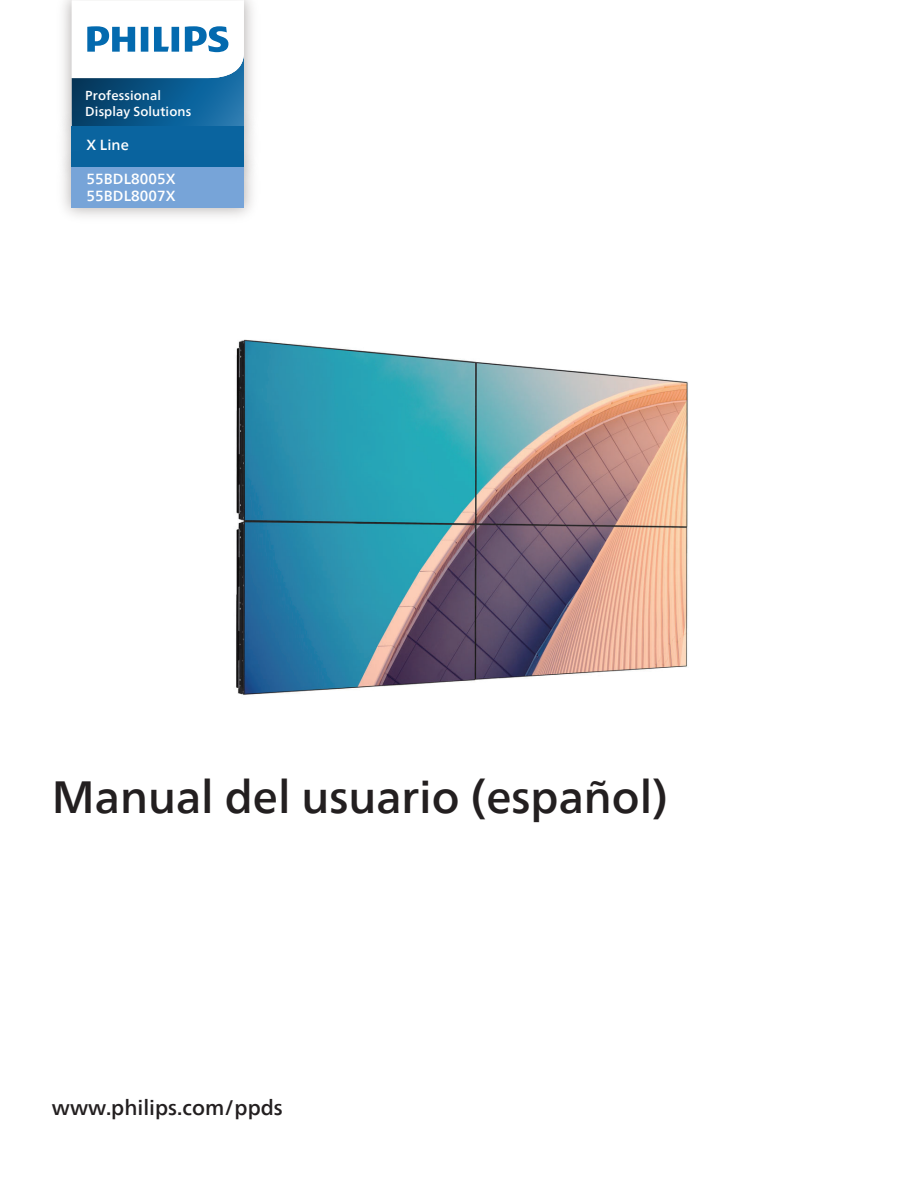
<style>
.page{position:relative;width:918px;height:1188px;background:#fff}
.page>*{position:absolute;margin:0;border:0;box-sizing:border-box;transform-origin:0 0}
.基本段落副本{font:500 45px "Neue Frutiger World";color:#231f20}
.基本段落副本-2{font:500 21px "Neue Frutiger World";color:#231f20}
.t1{font:500 14.55px/17.5px "Neue Frutiger World";letter-spacing:.005em;color:#fff}
.t2{font:500 12.9px/15.6px "Neue Frutiger World";letter-spacing:.01em;color:#fff}
</style>
<div class="page">
<img style="left:236px;top:339px;width:452px;height:356px">
<img style="left:63px;top:0;width:190px;height:105px">
<svg style="left:72px;top:0;width:172px;height:105px"></svg>
<img style="left:63px;top:105px;width:190px;height:41px">
<div style="left:72px;top:126px;width:172px;height:41px;background:#0a649f"></div>
<img style="left:63px;top:146px;width:190px;height:71px">
<div style="left:72px;top:167px;width:172px;height:40px;background:#77a4d8"></div>
<p class="t2" style="left:85px;top:88px;width:107px">Professional<br>Display Solutions</p>
<p class="t1" style="left:87px;top:137px;width:44px">X Line</p>
<p class="t1" style="left:87px;top:170px;width:91px">55BDL8005X<br>55BDL8007X</p>
<p class="基本段落副本" style="left:52px;top:760px;width:617px">Manual del usuario (español)</p>
<p class="基本段落副本-2" style="left:52px;top:1090px;width:232px">www.philips.com/ppds</p>
</div>
